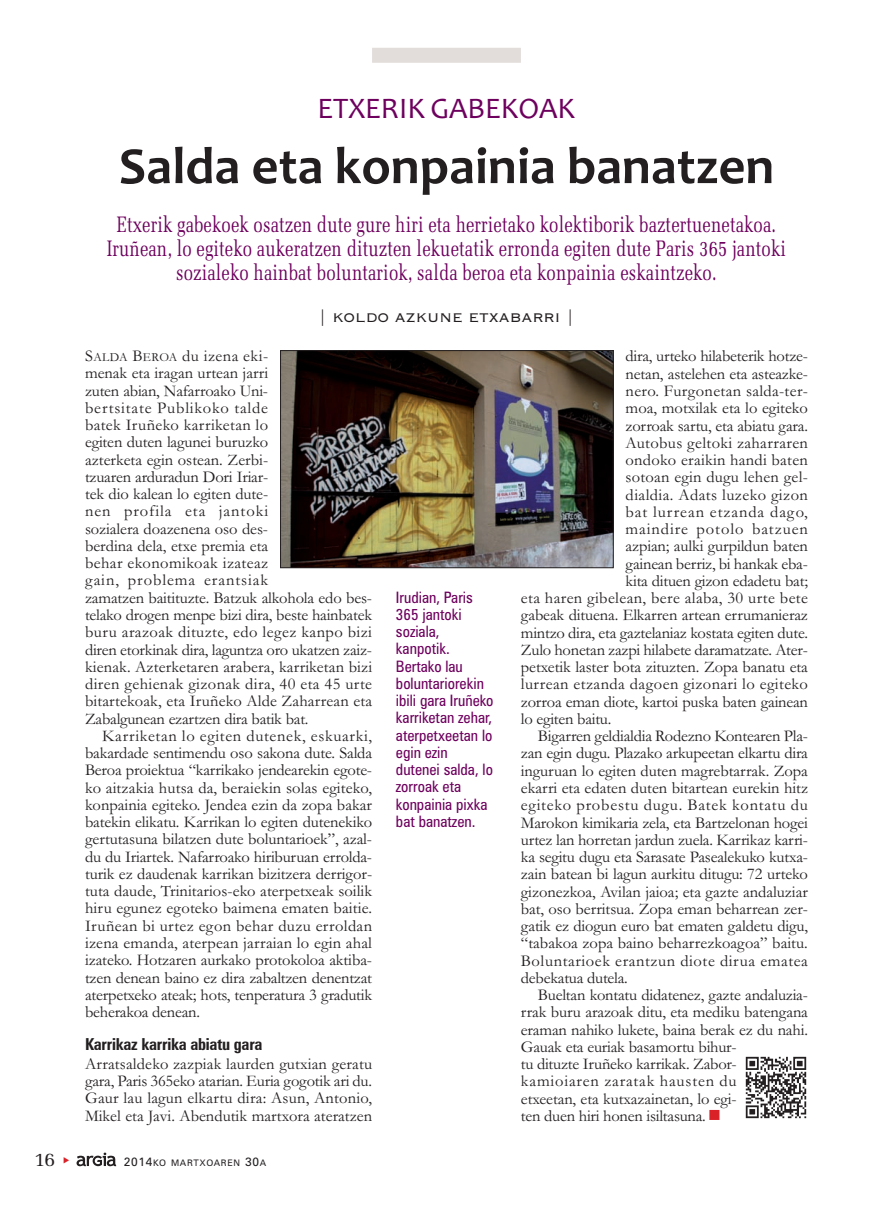
<style>
.page{position:relative;width:893px;height:1212px;background:#fff}
.page>*{position:absolute;margin:0;border:0;box-sizing:border-box;transform-origin:0 0}
.t1{font:700 52.5px "Candara";color:#231f20}
.t2{font:30px "Candara";color:#6e015e}
.t3{font:22.5px/24px "Memoir Condensed";color:#6e015e;text-align:center}
.t4{font:19.5px "Memoir";color:#231f20}
.t5{font:16.5px/17.2px "Garamond";letter-spacing:-.005em;color:#231f20;text-align:justify}
.t6{font:16.5px "Garamond";letter-spacing:.025em;color:#231f20}
.t7{font:16.5px "Garamond";letter-spacing:.02em;color:#231f20}
.t8{font:16.5px "Garamond";letter-spacing:.015em;color:#231f20}
.t9{font:16.5px "Garamond";letter-spacing:.055em;color:#231f20}
.t10{font:16.5px "Garamond";letter-spacing:.035em;color:#231f20}
.t11{font:16.5px "Garamond";letter-spacing:.045em;color:#231f20}
.t12{font:16.5px "Garamond";letter-spacing:.05em;color:#231f20}
.t13{font:700 condensed 16.5px "Zurich BT";letter-spacing:-.015em;color:#231f20}
.t14{font:16.5px "Copperplate Gothic BT";color:#231f20}
.t15{font:condensed 15.75px/17.2px "Zurich BT";color:#6e015e}
.t16{font:9px "Zurich BT";letter-spacing:.075em;color:#231f20}
.s1{font-size:12.3px}
.s2{font-size:12px}
.s3{color:#da2128}
</style>
<div class="page">
<svg style="left:77px;top:1152px;width:39px;height:14px"></svg>
<div style="left:372px;top:48px;width:149px;height:15px;background:#e2ddda"></div>
<img style="left:745px;top:1056px;width:62px;height:63px">
<img style="left:282px;top:352px;width:330px;height:214px">
<div style="left:280px;top:350px;width:334px;height:218px;border:1px solid #231f20"></div>
<h2 class="t2" style="left:318px;top:90px;width:259px">ETXERIK GABEKOAK</h2>
<h1 class="t1" style="left:119px;top:147px;width:657px">Salda eta konpainia banatzen</h1>
<p class="t3" style="left:107px;top:214px;width:681px">Etxerik gabekoek osatzen dute gure hiri eta herrietako kolektiborik baztertuenetakoa.<br>Iruñean, lo egiteko aukeratzen dituzten lekuetatik erronda egiten dute Paris 365 jantoki sozialeko hainbat boluntariok, salda beroa eta konpainia eskaintzeko.</p>
<p class="t14" style="left:319px;top:307px;width:257px">| KOLDO AZKUNE ETXABARRI |</p>
<p class="t5" style="left:85px;top:349px;width:289px;text-align:left">S<span class="s1">ALDA</span> B<span class="s1">EROA</span> du izena eki-<br>menak eta iragan urtean jarri<br>zuten abian, Nafarroako Uni-<br>bertsitate Publikoko talde<br>batek Iruñeko karriketan lo<br>egiten duten lagunei buruzko<br>azterketa egin ostean. Zerbi-<br>tzuaren arduradun Dori Iriar-<br>tek dio kalean lo egiten dute-<br>nen profila eta jantoki<br>sozialera doazenena oso des-<br>berdina dela, etxe premia eta<br>behar ekonomikoak izateaz<br>gain, problema erantsiak<br>zamatzen baitituzte. Batzuk alkohola edo bes&shy;telako drogen menpe bizi dira, beste hainbatek buru arazoak dituzte, edo legez kanpo bizi diren etorkinak dira, laguntza oro ukatzen zaiz&shy;kienak. Azterketaren arabera, karriketan bizi diren gehienak gizonak dira, 40 eta 45 urte bitartekoak, eta Iruñeko Alde Zaharrean eta Zabalgunean ezartzen dira batik bat.</p>
<p class="t5" style="left:85px;top:729px;width:289px;text-indent:17px">Karriketan lo egiten dutenek, eskuarki, bakardade sentimendu oso sakona dute. Salda Beroa proiektua “karrikako jendearekin egote&shy;ko aitzakia hutsa da, beraiekin solas egiteko, konpainia egiteko. Jendea ezin da zopa bakar batekin elikatu. Karrikan lo egiten dutenekiko gertutasuna bilatzen dute boluntarioek”, azal&shy;du du Iriartek. Nafarroako hiriburuan errolda&shy;turik ez daudenak karrikan bizitzera derrigor&shy;tuta daude, Trinitarios-eko aterpetxeak soilik hiru egunez egoteko baimena ematen baitie.<br>Iruñean bi urtez egon behar duzu erroldan izena emanda, aterpean jarraian lo egin ahal izateko. Hotzaren aurkako protokoloa aktiba&shy;tzen denean baino ez dira zabaltzen denentzat aterpetxeko ateak; hots, tenperatura 3 gradutik beherakoa denean.</p>
<p class="t13" style="left:85px;top:1038px;width:179px">Karrikaz karrika abiatu gara</p>
<p class="t5" style="left:85px;top:1057px;width:289px">Arratsaldeko zazpiak laurden gutxian geratu gara, Paris 365eko atarian. Euria gogotik ari du.<br>Gaur lau lagun elkartu dira: Asun, Antonio, Mikel eta Javi. Abendutik martxora ateratzen</p>
<p class="t4" style="left:35px;top:1147px;width:22px">16</p>
<p class="t16" style="left:124px;top:1160px;width:144px"><span class="s2">2014</span>KO MARTXOAREN <span class="s2">30</span>A</p>
<p class="t15" style="left:396px;top:590px;width:99px">Irudian, Paris<br>365 jantoki soziala, kanpotik.<br>Bertako lau boluntariorekin ibili gara Iruñeko karriketan zehar, aterpetxeetan lo egin ezin dutenei salda, lo zorroak eta konpainia pixka bat banatzen.</p>
<p class="t5" style="left:626px;top:349px;width:184px">dira, urteko hilabeterik hotze-</p>
<p class="t5" style="left:626px;top:367px;width:184px">netan, astelehen eta asteazke-</p>
<p class="t7" style="left:626px;top:385px;width:184px">nero. Furgonetan salda-ter-</p>
<p class="t5" style="left:626px;top:401px;width:184px">moa, motxilak eta lo egiteko</p>
<p class="t5" style="left:626px;top:419px;width:184px">zorroak sartu, eta abiatu gara.</p>
<p class="t7" style="left:626px;top:437px;width:184px">Autobus geltoki zaharraren</p>
<p class="t8" style="left:626px;top:454px;width:184px">ondoko eraikin handi baten</p>
<p class="t8" style="left:626px;top:471px;width:184px">sotoan egin dugu lehen gel-</p>
<p class="t6" style="left:626px;top:489px;width:184px">dialdia. Adats luzeko gizon</p>
<p class="t9" style="left:626px;top:506px;width:184px">bat lurrean etzanda dago,</p>
<p class="t9" style="left:626px;top:523px;width:184px">maindire potolo batzuen</p>
<p class="t5" style="left:626px;top:539px;width:184px">azpian; aulki gurpildun baten</p>
<p class="t5" style="left:626px;top:557px;width:184px">gainean berriz, bi hankak eba-</p>
<p class="t5" style="left:626px;top:574px;width:184px">kita dituen gizon edadetu bat;</p>
<p class="t6" style="left:521px;top:592px;width:289px">eta haren gibelean, bere alaba, 30 urte bete</p>
<p class="t5" style="left:521px;top:608px;width:289px">gabeak dituena. Elkarren artean errumanieraz</p>
<p class="t5" style="left:521px;top:626px;width:289px">mintzo dira, eta gaztelaniaz kostata egiten dute.</p>
<p class="t5" style="left:521px;top:643px;width:289px">Zulo honetan zazpi hilabete daramatzate. Ater-</p>
<p class="t5" style="left:521px;top:660px;width:289px">petxetik laster bota zituzten. Zopa banatu eta</p>
<p class="t6" style="left:521px;top:678px;width:289px">lurrean etzanda dagoen gizonari lo egiteko</p>
<p class="t5" style="left:521px;top:695px;width:289px">zorroa eman diote, kartoi puska baten gainean</p>
<p class="t5" style="left:521px;top:712px;width:92px">lo egiten baitu.</p>
<p class="t5" style="left:538px;top:729px;width:272px">Bigarren geldialdia Rodezno Kontearen Pla-</p>
<p class="t5" style="left:521px;top:746px;width:289px">zan egin dugu. Plazako arkupeetan elkartu dira</p>
<p class="t5" style="left:521px;top:764px;width:289px">inguruan lo egiten duten magrebtarrak. Zopa</p>
<p class="t5" style="left:521px;top:781px;width:289px">ekarri eta edaten duten bitartean eurekin hitz</p>
<p class="t11" style="left:521px;top:799px;width:289px">egiteko probestu dugu. Batek kontatu du</p>
<p class="t5" style="left:521px;top:815px;width:289px">Marokon kimikaria zela, eta Bartzelonan hogei</p>
<p class="t5" style="left:521px;top:833px;width:289px">urtez lan horretan jardun zuela. Karrikaz karri-</p>
<p class="t5" style="left:521px;top:850px;width:289px">ka segitu dugu eta Sarasate Pasealekuko kutxa-</p>
<p class="t5" style="left:521px;top:867px;width:289px">zain batean bi lagun aurkitu ditugu: 72 urteko</p>
<p class="t5" style="left:521px;top:884px;width:289px">gizonezkoa, Avilan jaioa; eta gazte andaluziar</p>
<p class="t5" style="left:521px;top:902px;width:289px">bat, oso berritsua. Zopa eman beharrean zer-</p>
<p class="t5" style="left:521px;top:919px;width:289px">gatik ez diogun euro bat ematen galdetu digu,</p>
<p class="t5" style="left:521px;top:936px;width:288px">“tabakoa zopa baino beharrezkoagoa” baitu.</p>
<p class="t10" style="left:521px;top:955px;width:289px">Boluntarioek erantzun diote dirua ematea</p>
<p class="t5" style="left:521px;top:971px;width:108px">debekatua dutela.</p>
<p class="t5" style="left:538px;top:988px;width:272px">Bueltan kontatu didatenez, gazte andaluzia-</p>
<p class="t5" style="left:521px;top:1005px;width:289px">rrak buru arazoak ditu, eta mediku batengana</p>
<p class="t5" style="left:521px;top:1023px;width:289px">eraman nahiko lukete, baina berak ez du nahi.</p>
<p class="t5" style="left:521px;top:1040px;width:217px">Gauak eta euriak basamortu bihur-</p>
<p class="t5" style="left:521px;top:1057px;width:217px">tu dituzte Iruñeko karrikak. Zabor-</p>
<p class="t12" style="left:521px;top:1075px;width:217px">kamioiaren zaratak hausten du</p>
<p class="t5" style="left:521px;top:1092px;width:217px">etxeetan, eta kutxazainetan, lo egi-</p>
<p class="t5" style="left:521px;top:1109px;width:201px">ten duen hiri honen isiltasuna. <span class="s3">■</span></p>
</div>
